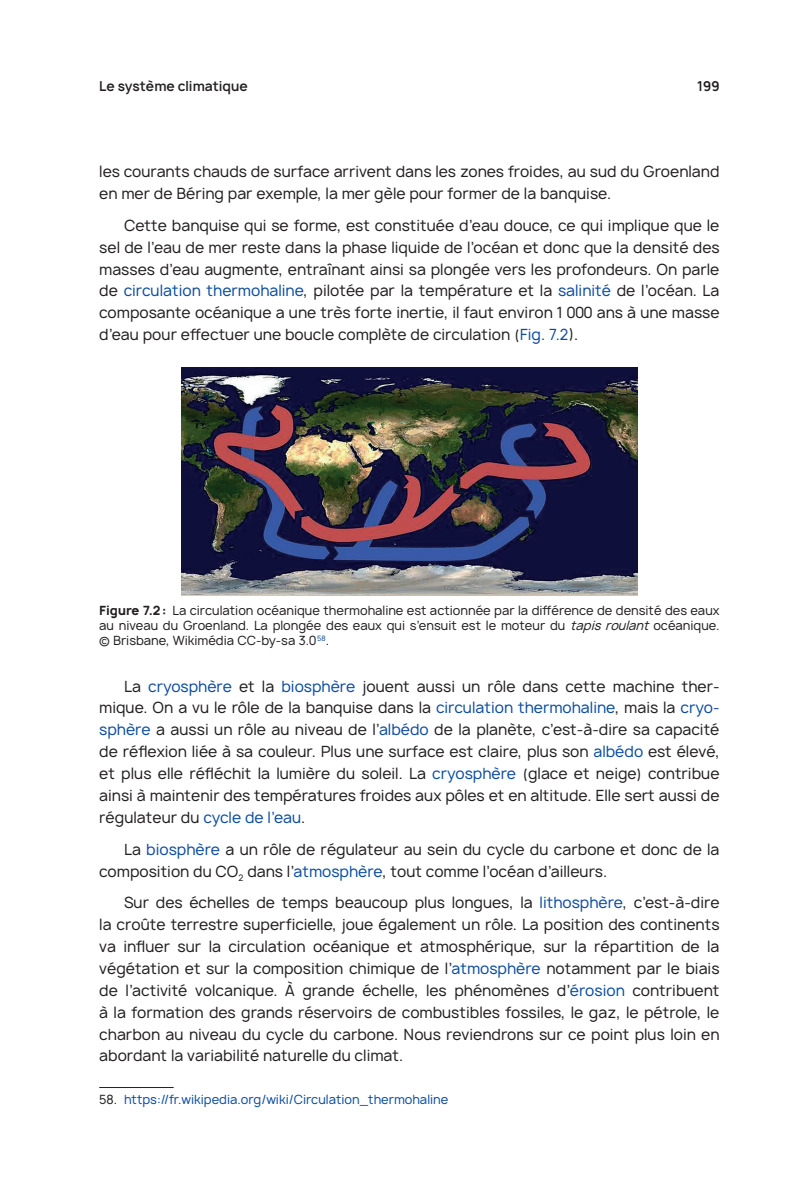
<style>
.page{position:relative;width:794px;height:1191px;background:#fff}
.page>*{position:absolute;margin:0;border:0;box-sizing:border-box;transform-origin:0 0}
.t1{font:14.88px/21.9px "Manrope";color:#231f20}
.t2{font:600 13.12px "Manrope";color:#231f20}
.t3{font:12.25px/14.7px "Manrope";color:#231f20;text-align:justify}
.t4{font:12.25px "Manrope";color:#0d4da1}
.s1{color:#0d4da1}
.s2{font-weight:700}
.s3{font-style:italic}
.s4{color:#231f20}
</style>
<div class="page">
<img style="left:181px;top:367px;width:456px;height:229px">
<hr style="left:99px;top:1087px;width:75px;height:1px;background:#231f20">
<p class="t2" style="left:99px;top:77px;width:150px">Le système climatique</p>
<p class="t2" style="left:697px;top:77px;width:24px">199</p>
<p class="t1" style="left:99px;top:161px;width:622px">les courants chauds de surface arrivent dans les zones froides, au sud du Groenland en mer de Béring par exemple, la mer gèle pour former de la banquise.</p>
<p class="t1" style="left:99px;top:214px;width:622px;text-align:justify;text-indent:25px">Cette banquise qui se forme, est constituée d’eau douce, ce qui implique que le sel de l’eau de mer reste dans la phase liquide de l’océan et donc que la densité des masses d’eau augmente, entraînant ainsi sa plongée vers les profondeurs. On parle de <span class="s1">circulation thermohaline</span>, pilotée par la température et la <span class="s1">salinité</span> de l’océan. La composante océanique a une très forte inertie, il faut environ 1 000 ans à une masse d’eau pour effectuer une boucle complète de circulation (<span class="s1">Fig. 7.2</span>).</p>
<p class="t3" style="left:99px;top:603px;width:622px"><span class="s2">Figure 7.2:</span> La circulation océanique thermohaline est actionnée par la différence de densité des eaux au niveau du Groenland. La plongée des eaux qui s’ensuit est le moteur du <span class="s3">tapisroulant</span>océanique. © Brisbane, Wikimédia CC-by-sa 3.0<sup>58</sup>.</p>
<p class="t1" style="left:99px;top:675px;width:622px;text-indent:25px">La <span class="s1">cryosphère</span> et la <span class="s1">biosphère</span> jouent aussi un rôle dans cette machine ther&shy;mique. On a vu le rôle de la banquise dans la <span class="s1">circulation thermohaline</span>, mais la <span class="s1">cryo&shy;sphère</span> a aussi un rôle au niveau de l’<span class="s1">albédo</span> de la planète, c’est-à-dire sa capacité de réflexion liée à sa couleur. Plus une surface est claire, plus son <span class="s1">albédo</span> est élevé, et plus elle réfléchit la lumière du soleil. La <span class="s1">cryosphère</span> (glace et neige) contribue ainsi à maintenir des températures froides aux pôles et en altitude. Elle sert aussi de régulateur du <span class="s1">cycle de l’eau</span>.</p>
<p class="t1" style="left:99px;top:838px;width:622px;text-indent:25px">La <span class="s1">biosphère</span> a un rôle de régulateur au sein du cycle du carbone et donc de la composition du CO<sub>2</sub> dans l’<span class="s1">atmosphère</span>, tout comme l’océan d’ailleurs.</p>
<p class="t1" style="left:99px;top:892px;width:622px;text-align:justify;text-indent:25px">Sur des échelles de temps beaucoup plus longues, la <span class="s1">lithosphère</span>, c’est-à-dire la croûte terrestre superficielle, joue également un rôle. La position des continents va influer sur la circulation océanique et atmosphérique, sur la répartition de la végétation et sur la composition chimique de l’<span class="s1">atmosphère</span> notamment par le biais de l’activité volcanique. À grande échelle, les phénomènes d’<span class="s1">érosion</span> contribuent à la formation des grands réservoirs de combustibles fossiles, le gaz, le pétrole, le charbon au niveau du cycle du carbone. Nous reviendrons sur ce point plus loin en abordant la variabilité naturelle du climat.</p>
<p class="t4" style="left:99px;top:1091px;width:350px"><span class="s4">58.</span> https://fr.wikipedia.org/wiki/Circulation_thermohaline</p>
</div>
